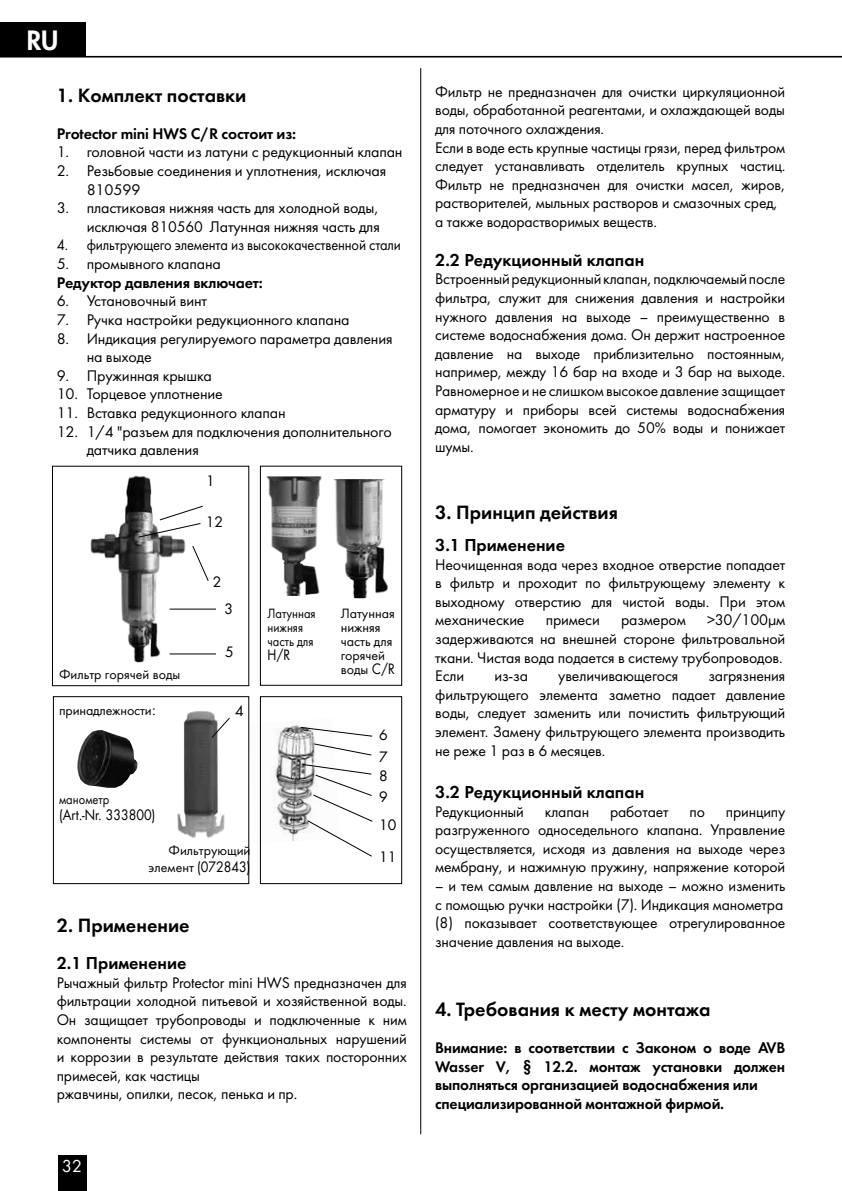
<style>
.page{position:relative;width:842px;height:1191px;background:#fff}
.page>*{position:absolute;margin:0;border:0;box-sizing:border-box;transform-origin:0 0}
.t1{font:800 26px "Futura Com";color:#fff}
.t2{font:20px "Futura Demi C";color:#000}
.t3{font:18px "Futura Demi C";color:#000}
.t4{font:16px/18.6px "Futura";letter-spacing:-.01em;color:#000}
.t5{font:16px/18.6px "Futura Book C";letter-spacing:-.01em;color:#000}
.t6{font:16px/18.6px "Futura Demi C";letter-spacing:-.01em;color:#000}
.t7{font:16px "Futura Book C";letter-spacing:-.01em;color:#000;scale:.9 1}
.t8{font:16px "Futura Com";color:#fff}
.t9{font:14px/14px "Futura Book C";color:#000}
.t10{font:14px "Futura Com";color:#000;scale:.89 1}
.t11{font:14px/14px "Futura Book C";color:#000;scale:.89 1}
.t12{font:14px/21.4px "Futura Com";color:#000}
.s1{font-family:"Futura Com"}
.s2{font-family:"Futura Book C"}
</style>
<div class="page">
<hr style="left:0;top:56px;width:842px;height:2px;background:#000">
<div style="left:0;top:23px;width:85px;height:34px;background:#000"></div>
<div style="left:58px;top:1155px;width:28px;height:36px;background:#000"></div>
<hr style="left:420px;top:68px;width:1px;height:1066px;background:#000">
<img style="left:249px;top:718px;width:66px;height:125px">
<svg style="left:300px;top:727px;width:73px;height:9px"></svg>
<svg style="left:314px;top:743px;width:58px;height:12px"></svg>
<svg style="left:302px;top:764px;width:71px;height:93px"></svg>
<div style="left:260px;top:466px;width:142px;height:219px;border:1px solid #000"></div>
<img style="left:90px;top:475px;width:45px;height:145px">
<div style="left:52px;top:466px;width:197px;height:220px;border:1px solid #000"></div>
<div style="left:260px;top:696px;width:142px;height:188px;border:1px solid #000"></div>
<hr style="left:170px;top:609px;width:46px;height:1px;background:#000">
<hr style="left:170px;top:653px;width:46px;height:1px;background:#000">
<svg style="left:192px;top:545px;width:17px;height:36px"></svg>
<img style="left:333px;top:479px;width:55px;height:119px">
<img style="left:266px;top:476px;width:49px;height:120px">
<img style="left:177px;top:711px;width:19px;height:126px">
<div style="left:53px;top:696px;width:196px;height:188px;border:1px solid #000"></div>
<svg style="left:211px;top:717px;width:19px;height:21px"></svg>
<svg style="left:138px;top:505px;width:65px;height:33px"></svg>
<img style="left:77px;top:730px;width:60px;height:58px">
<h1 class="t1" style="left:27px;top:21px;width:33px">RU</h1>
<p class="t2" style="left:57px;top:83px;width:191px">1. Комплект поставки</p>
<p class="t6" style="left:57px;top:124px;width:241px">Protector mini HWS C/R состоит из:</p>
<p class="t5" style="left:57px;top:143px;width:347px">1. головной части из латуни с pедукционный клапан</p>
<p class="t5" style="left:87px;top:162px;width:301px;text-indent:-30px">2. Резьбовые соединения и уплотнения, исключая<br>810599</p>
<p class="t5" style="left:57px;top:199px;width:325px;text-align:right">3. пластиковая нижняя часть для холодной воды, исключая 810560 Латунная нижняя часть для</p>
<p class="t7" style="left:57px;top:236px;width:384px">4. фильтрующего элемента из высококачественной стали</p>
<p class="t5" style="left:57px;top:255px;width:166px">5. промывного клапана</p>
<p class="t6" style="left:57px;top:273px;width:208px">Редуктор давления включает:</p>
<p class="t5" style="left:57px;top:292px;width:152px">6. Установочный винт</p>
<p class="t5" style="left:57px;top:310px;width:294px">7. Ручка настройки редукционного клапана</p>
<p class="t5" style="left:87px;top:329px;width:307px;text-indent:-30px">8. Индикация регулируемого параметра давления на выходе</p>
<p class="t5" style="left:57px;top:366px;width:157px">9. Пружинная крышка</p>
<p class="t5" style="left:57px;top:385px;width:168px">10. Торцевое уплотнение</p>
<p class="t5" style="left:57px;top:403px;width:231px">11. Вставка редукционного клапан</p>
<p class="t5" style="left:87px;top:422px;width:306px;text-indent:-30px">12. 1/4 "разъем для подключения дополнительного датчика давления</p>
<p class="t12" style="left:206px;top:470px;width:10px">1</p>
<p class="t12" style="left:206px;top:511px;width:19px">12</p>
<p class="t9" style="left:59px;top:667px;width:123px">Фильтр горячей воды</p>
<p class="t9" style="left:59px;top:703px;width:98px">принадлежности<span class="s1">:</span></p>
<p class="t12" style="left:213px;top:571px;width:10px">2</p>
<p class="t12" style="left:224px;top:598px;width:10px">3</p>
<p class="t12" style="left:225px;top:641px;width:10px">5</p>
<p class="t12" style="left:235px;top:700px;width:10px">4</p>
<p class="t11" style="left:267px;top:606px;width:56px">Латунная нижняя часть для</p>
<p class="t10" style="left:267px;top:645px;width:27px">H/R</p>
<p class="t11" style="left:59px;top:792px;width:58px">манометр</p>
<p class="t10" style="left:59px;top:805px;width:110px">(Art.-Nr. 333800)</p>
<p class="t9" style="left:168px;top:843px;width:83px">Фильтрующий</p>
<p class="t10" style="left:149px;top:857px;width:116px"><span class="s2">элемент</span> (072843)</p>
<p class="t9" style="left:341px;top:606px;width:56px">Латунная нижняя часть для горячей воды <span class="s1">C/R</span></p>
<p class="t12" style="left:379px;top:724px;width:10px">6<br>7</p>
<p class="t12" style="left:379px;top:765px;width:10px">8<br>9</p>
<p class="t12" style="left:379px;top:814px;width:19px">10</p>
<p class="t12" style="left:379px;top:846px;width:19px">11</p>
<p class="t2" style="left:57px;top:913px;width:134px">2. Применение</p>
<p class="t3" style="left:57px;top:952px;width:131px">2.1 Применение</p>
<p class="t4" style="left:57px;top:973px;width:352px">Рычажный фильтр Protector mini HWS предназначен для фильтрации холодной питьевой и хозяйственной воды.<br>Он защищает трубопроводы и подключенные к ним компоненты системы от функциональных нарушений и коррозии в результате действия таких посторонних примесей, как частицы<br>ржавчины, опилки, песок, пенька и пр.</p>
<p class="t8" style="left:62px;top:1155px;width:21px">32</p>
<p class="t4" style="left:435px;top:82px;width:352px">Фильтр не предназначен для очистки циркуляционной воды, обработанной реагентами, и охлаждающей воды для поточного охлаждения.<br>Если в воде есть крупные частицы грязи, перед фильтром следует устанавливать отделитель крупных частиц.<br>Фильтр не предназначен для очистки масел, жиров, растворителей, мыльных растворов и смазочных сред, а также водорастворимых веществ.</p>
<p class="t3" style="left:435px;top:249px;width:211px">2.2 Редукционный клапан</p>
<p class="t4" style="left:435px;top:270px;width:352px;text-align:justify">Встроенный редукционный клапан, подключаемый после фильтра, служит для снижения давления и настройки нужного давления на выходе – преимущественно в системе водоснабжения дома. Он держит настроенное давление на выходе приблизительно постоянным, например, между 16 бар на входе и 3 бар на выходе.<br>Равномерное и не слишком высокое давление защищает арматуру и приборы всей системы водоснабжения дома, помогает экономить до 50% воды и понижает шумы.</p>
<p class="t2" style="left:435px;top:500px;width:184px">3. Принцип действия</p>
<p class="t3" style="left:435px;top:534px;width:131px">3.1 Применение</p>
<p class="t5" style="left:435px;top:555px;width:352px;text-align:justify">Неочищенная вода через входное отверстие попадает в фильтр и проходит по фильтрующему элементу к выходному отверстию для чистой воды. При этом механические</p>
<p class="t5" style="left:435px;top:611px;width:352px;text-indent:272px">&gt;30/100μм задерживаются на внешней стороне фильтровальной ткани. Чистая вода подается в систему трубопроводов.<br>Если</p>
<p class="t5" style="left:546px;top:611px;width:56px">примеси</p>
<p class="t5" style="left:621px;top:611px;width:66px">размером</p>
<p class="t5" style="left:435px;top:667px;width:352px;text-align:justify;text-indent:273px">загрязнения фильтрующего элемента заметно падает давление воды, следует заменить или почистить фильтрующий элемент. Замену фильтрующего элемента производить не реже 1 раз в 6 месяцев.</p>
<p class="t3" style="left:435px;top:781px;width:211px">3.2 Редукционный клапан</p>
<p class="t4" style="left:435px;top:802px;width:90px">Редукционный</p>
<p class="t4" style="left:545px;top:802px;width:46px">клапан</p>
<p class="t4" style="left:610px;top:802px;width:60px">работает</p>
<p class="t4" style="left:689px;top:802px;width:17px">по</p>
<p class="t5" style="left:494px;top:667px;width:35px">из-за</p>
<p class="t5" style="left:558px;top:667px;width:122px">увеличивающегося</p>
<p class="t4" style="left:435px;top:802px;width:352px;text-align:justify;text-indent:291px">принципу разгруженного односедельного клапана. Управление осуществляется, исходя из давления на выходе через мембрану, и нажимную пружину, напряжение которой</p>
<p class="t4" style="left:435px;top:876px;width:352px">– и тем самым давление на выходе – можно изменить с помощью ручки настройки (7). Индикация манометра (8) показывает соответствующее отрегулированное значение давления на выходе.</p>
<p class="t2" style="left:435px;top:997px;width:277px">4. Требования к месту монтажа</p>
<p class="t6" style="left:435px;top:1038px;width:352px">Внимание: в соответствии с Законом о воде AVB Wasser V, § 12.2. монтаж установки должен выполняться организацией водоснабжения или специализированной монтажной фирмой.</p>
</div>
